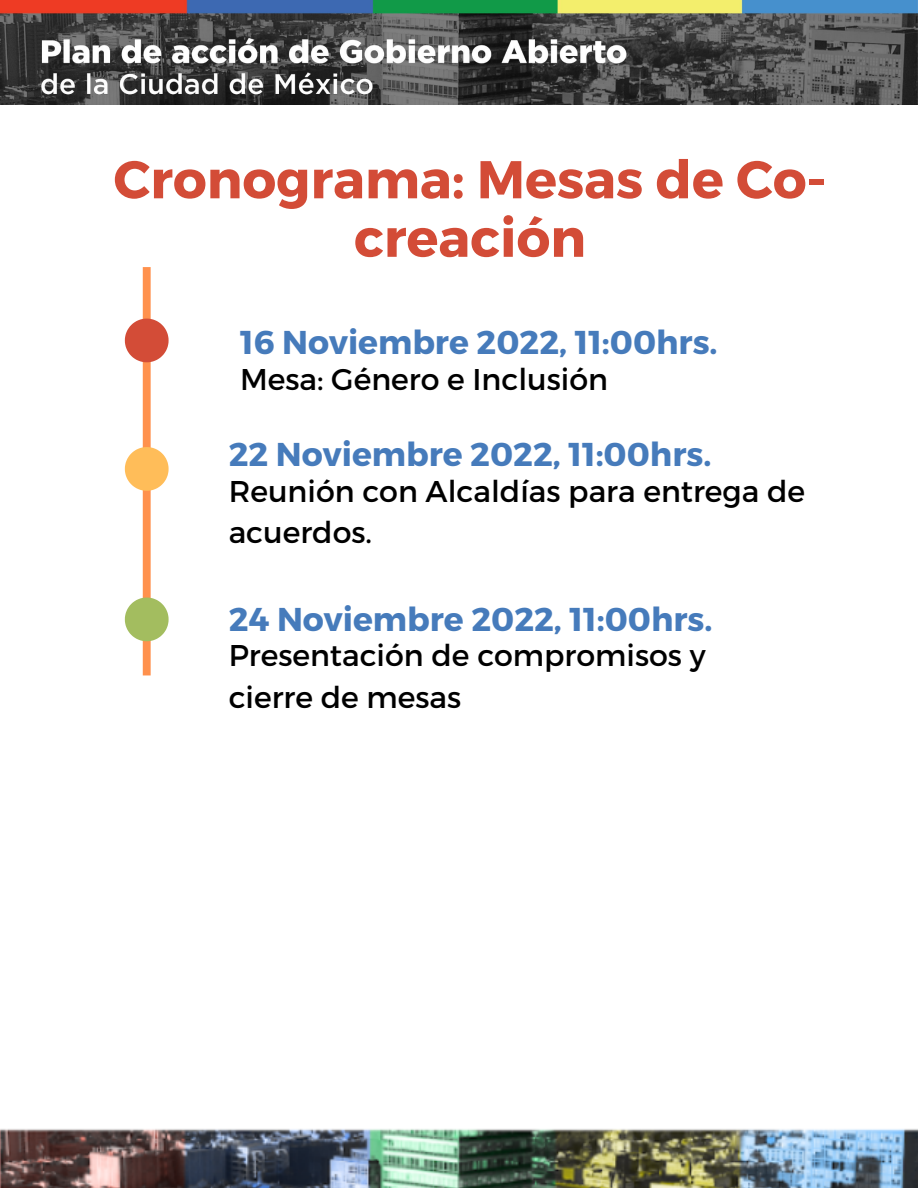
<style>
.page{position:relative;width:918px;height:1188px;background:#fff}
.page>*{position:absolute;margin:0;border:0;box-sizing:border-box;transform-origin:0 0}
.t1{font:700 53.1px/58.5px "Montserrat";color:#d34c37;text-align:center}
.t2{font:700 33px "Montserrat";color:#467bbb}
.t3{font:30px/41.7px "Montserrat";color:#000}
</style>
<div class="page">
<img style="left:0;top:0;width:918px;height:105px">
<img style="left:0;top:1129px;width:918px;height:59px">
<div style="left:143px;top:267px;width:8px;height:408px;background:#ff914d"></div>
<svg style="left:125px;top:447px;width:44px;height:44px"></svg>
<svg style="left:125px;top:598px;width:44px;height:43px"></svg>
<svg style="left:125px;top:319px;width:44px;height:43px"></svg>
<h1 class="t1" style="left:114px;top:148px;width:714px">Cronograma: Mesas de Co&shy;creación</h1>
<p class="t2" style="left:240px;top:321px;width:479px">16 Noviembre 2022, 11:00hrs.</p>
<p class="t3" style="left:240px;top:357px;width:369px">Mesa: Género e Inclusión</p>
<p class="t2" style="left:229px;top:433px;width:484px">22 Noviembre 2022, 11:00hrs.</p>
<p class="t3" style="left:229px;top:469px;width:578px">Reunión con Alcaldías para entrega de acuerdos.</p>
<p class="t2" style="left:229px;top:597px;width:485px">24 Noviembre 2022, 11:00hrs.</p>
<p class="t3" style="left:229px;top:633px;width:478px">Presentación de compromisos y cierre de mesas</p>
</div>
